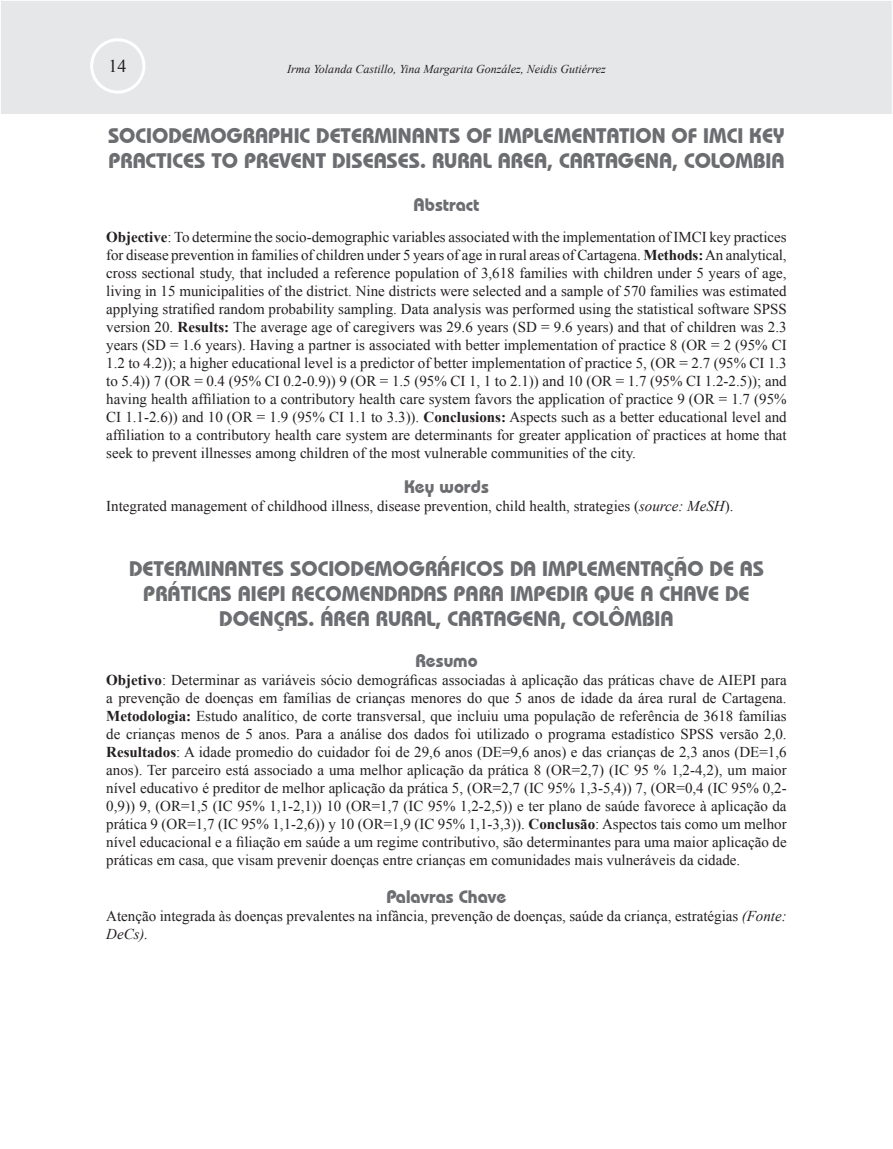
<style>
.page{position:relative;width:893px;height:1149px;background:#fff}
.page>*{position:absolute;margin:0;border:0;box-sizing:border-box;transform-origin:0 0}
.t1{font:700 21px/25.2px "Bauhaus IT Cby BT";color:#6c6d70}
.t2{font:700 18px "Bauhaus IT Cby BT";color:#6c6d70}
.t3{font:18px "Times New Roman";color:#231f20}
.t4{font:15px/18px "Times New Roman";color:#231f20;text-align:justify}
.t5{font:italic 12px "Times New Roman";color:#231f20}
.s1{font-weight:700}
.s2{font-style:italic}
</style>
<div class="page">
<div style="left:0;top:0;width:893px;height:114px;background:#e6e7e9"></div>
<div style="left:90px;top:38px;width:55px;height:56px;border:3px solid #fff;border-radius:50%"></div>
<p class="t3" style="left:109px;top:54px;width:19px">14</p>
<p class="t5" style="left:287px;top:61px;width:320px">Irma Yolanda Castillo, Yina Margarita González, Neidis Gutiérrez</p>
<h1 class="t1" style="left:108px;top:123px;width:678px">SOCIODEMOGRAPHIC DETERMINANTS OF IMPLEMENTATION OF IMCI KEY<br>PRACTICES TO PREVENT DISEASES. RURAL AREA, CARTAGENA, COLOMBIA</h1>
<p class="t2" style="left:414px;top:194px;width:67px">Abstract</p>
<p class="t4" style="left:106px;top:228px;width:682px"><span class="s1">Objective</span>: To determine the socio-demographic variables associated with the implementation of IMCI key practices for disease prevention in families of children under 5 years of age in rural areas of Cartagena. <span class="s1">Methods:</span> An analytical, cross sectional study, that included a reference population of 3,618 families with children under 5 years of age, living in 15 municipalities of the district. Nine districts were selected and a sample of 570 families was estimated applying stratified random probability sampling. Data analysis was performed using the statistical software SPSS version 20. <span class="s1">Results:</span> The average age of caregivers was 29.6 years (SD = 9.6 years) and that of children was 2.3 years (SD = 1.6 years). Having a partner is associated with better implementation of practice 8 (OR = 2 (95% CI 1.2 to 4.2)); a higher educational level is a predictor of better implementation of practice 5, (OR = 2.7 (95% CI 1.3 to 5.4)) 7 (OR = 0.4 (95% CI 0.2-0.9)) 9 (OR = 1.5 (95% CI 1, 1 to 2.1)) and 10 (OR = 1.7 (95% CI 1.2-2.5)); and having health affiliation to a contributory health care system favors the application of practice 9 (OR = 1.7 (95% CI 1.1-2.6)) and 10 (OR = 1.9 (95% CI 1.1 to 3.3)). <span class="s1">Conclusions:</span> Aspects such as a better educational level and affiliation to a contributory health care system are determinants for greater application of practices at home that seek to prevent illnesses among children of the most vulnerable communities of the city.</p>
<p class="t2" style="left:404px;top:475px;width:86px">Key words</p>
<p class="t4" style="left:106px;top:496px;width:629px">Integrated management of childhood illness, disease prevention, child health, strategies (<span class="s2">source: MeSH</span>).</p>
<h1 class="t1" style="left:129px;top:555px;width:636px;text-align:center">DETERMINANTES SOCIODEMOGRÁFICOS DA IMPLEMENTAÇÃO DE AS<br>PRÁTICAS AIEPI RECOMENDADAS PARA IMPEDIR QUE A CHAVE DE<br>DOENÇAS. ÁREA RURAL, CARTAGENA, COLÔMBIA</h1>
<p class="t2" style="left:415px;top:649px;width:64px">Resumo</p>
<p class="t4" style="left:106px;top:670px;width:682px"><span class="s1">Objetivo</span>: Determinar as variáveis sócio demográficas associadas à aplicação das práticas chave de AIEPI para a prevenção de doenças em famílias de crianças menores do que 5 anos de idade da área rural de Cartagena.<br><span class="s1">Metodologia:</span> Estudo analítico, de corte transversal, que incluiu uma população de referência de 3618 famílias de crianças menos de 5 anos. Para a análise dos dados foi utilizado o programa estadístico SPSS versão 2,0.<br><span class="s1">Resultados</span>: A idade promedio do cuidador foi de 29,6 anos (DE=9,6 anos) e das crianças de 2,3 anos (DE=1,6 anos). Ter parceiro está associado a uma melhor aplicação da prática 8 (OR=2,7) (IC 95 % 1,2-4,2), um maior nível educativo é preditor de melhor aplicação da prática 5, (OR=2,7 (IC 95% 1,3-5,4)) 7, (OR=0,4 (IC 95% 0,2- 0,9)) 9, (OR=1,5 (IC 95% 1,1-2,1)) 10 (OR=1,7 (IC 95% 1,2-2,5)) e ter plano de saúde favorece à aplicação da prática 9 (OR=1,7 (IC 95% 1,1-2,6)) y 10 (OR=1,9 (IC 95% 1,1-3,3)). <span class="s1">Conclusão</span>: Aspectos tais como um melhor nível educacional e a filiação em saúde a um regime contributivo, são determinantes para uma maior aplicação de práticas em casa, que visam prevenir doenças entre crianças em comunidades mais vulneráveis da cidade.</p>
<p class="t2" style="left:387px;top:885px;width:121px">Palavras Chave</p>
<p class="t4" style="left:106px;top:906px;width:682px">Atenção integrada às doenças prevalentes na infância, prevenção de doenças, saúde da criança, estratégias <span class="s2">(Fonte:<br>DeCs).</span></p>
</div>
